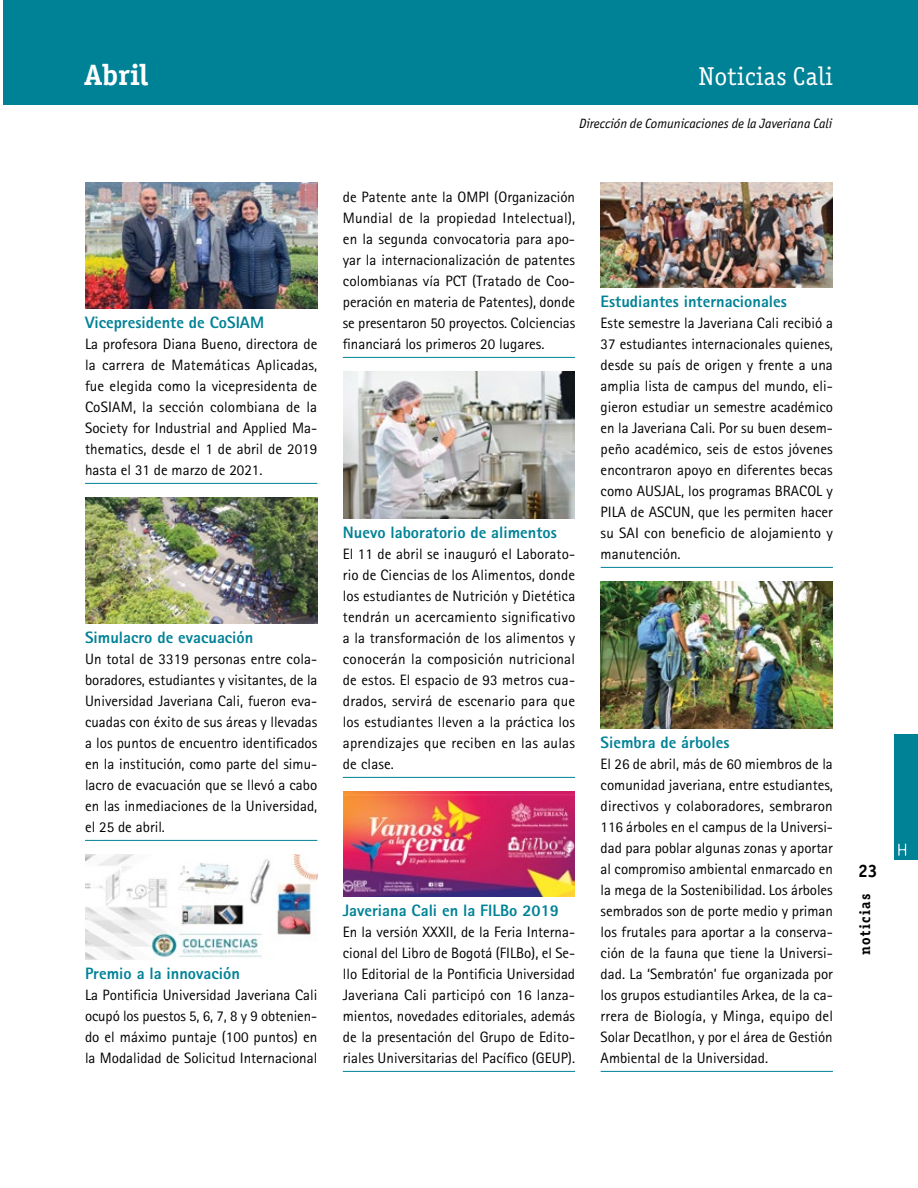
<style>
.page{position:relative;width:918px;height:1188px;background:#fff}
.page>*{position:absolute;margin:0;border:0;box-sizing:border-box;transform-origin:0 0}
.t1{font:700 29.55px "Officina Ser ITC";letter-spacing:.005em;color:#fff}
.t2{font:25.8px "Officina Ser ITC";letter-spacing:.02em;color:#fff}
.t3{font:700 18px "Officina Sans ITC";color:#000}
.t4{font:800 16.5px "AT Rotis Sans Serif";color:#008296}
.t5{font:15px/21px "AT Rotis Sans Serif";color:#000;text-align:justify}
.t6{font:700 15px "Officina Ser ITC";letter-spacing:.1em;color:#000}
.t7{font:italic 13.5px "Officina Sans ITC";color:#000}
</style>
<div class="page">
<div style="left:894px;top:734px;width:24px;height:126px;background:#008296"></div>
<svg style="left:898px;top:844px;width:8px;height:12px"></svg>
<div style="left:3px;top:0;width:915px;height:105px;background:#008296"></div>
<hr style="left:85px;top:483px;width:232px;height:1px;background:#008296">
<hr style="left:85px;top:840px;width:232px;height:1px;background:#008296">
<img style="left:85px;top:183px;width:232px;height:125px">
<img style="left:85px;top:498px;width:232px;height:125px">
<img style="left:85px;top:855px;width:232px;height:104px">
<hr style="left:343px;top:357px;width:232px;height:1px;background:#008296">
<hr style="left:343px;top:777px;width:232px;height:1px;background:#008296">
<hr style="left:343px;top:1071px;width:232px;height:1px;background:#008296">
<img style="left:343px;top:372px;width:232px;height:146px">
<img style="left:343px;top:792px;width:232px;height:104px">
<hr style="left:601px;top:567px;width:232px;height:1px;background:#008296">
<hr style="left:601px;top:1071px;width:232px;height:1px;background:#008296">
<img style="left:601px;top:183px;width:232px;height:104px">
<img style="left:601px;top:582px;width:232px;height:146px">
<h1 class="t1" style="left:85px;top:57px;width:65px">Abril</h1>
<h2 class="t2" style="left:699px;top:61px;width:135px">Noticias Cali</h2>
<p class="t7" style="left:579px;top:116px;width:255px">Dirección de Comunicaciones de la Javeriana Cali</p>
<p class="t4" style="left:85px;top:311px;width:181px">Vicepresidente de CoSIAM</p>
<p class="t5" style="left:85px;top:333px;width:234px">La profesora Diana Bueno, directora de la carrera de Matemáticas Aplicadas, fue elegida como la vicepresidenta de CoSIAM, la sección colombiana de la Society for Industrial and Applied Ma&shy;thematics, desde el 1 de abril de 2019 hasta el 31 de marzo de 2021.</p>
<p class="t4" style="left:85px;top:626px;width:170px">Simulacro de evacuación</p>
<p class="t5" style="left:85px;top:648px;width:234px">Un total de 3319 personas entre cola&shy;boradores, estudiantes y visitantes, de la Universidad Javeriana Cali, fueron eva&shy;cuadas con éxito de sus áreas y llevadas a los puntos de encuentro identificados en la institución, como parte del simu&shy;lacro de evacuación que se llevó a cabo en las inmediaciones de la Universidad, el 25 de abril.</p>
<p class="t4" style="left:85px;top:962px;width:156px">Premio a la innovación</p>
<p class="t5" style="left:85px;top:984px;width:234px">La Pontificia Universidad Javeriana Cali ocupó los puestos 5, 6, 7, 8 y 9 obtenien&shy;do el máximo puntaje (100 puntos) en la Modalidad de Solicitud Internacional</p>
<p class="t5" style="left:343px;top:186px;width:234px">de Patente ante la OMPI (Organización Mundial de la propiedad Intelectual), en la segunda convocatoria para apo&shy;yar la internacionalización de patentes colombianas vía PCT (Tratado de Coo&shy;peración en materia de Patentes), donde se presentaron 50 proyectos. Colciencias financiará los primeros 20 lugares.</p>
<p class="t4" style="left:343px;top:521px;width:216px">Nuevo laboratorio de alimentos</p>
<p class="t5" style="left:343px;top:543px;width:234px">El 11 de abril se inauguró el Laborato&shy;rio de Ciencias de los Alimentos, donde los estudiantes de Nutrición y Dietética tendrán un acercamiento significativo a la transformación de los alimentos y conocerán la composición nutricional de estos. El espacio de 93 metros cua&shy;drados, servirá de escenario para que los estudiantes lleven a la práctica los aprendizajes que reciben en las aulas de clase.</p>
<p class="t4" style="left:343px;top:899px;width:218px">Javeriana Cali en la FILBo 2019</p>
<p class="t5" style="left:343px;top:921px;width:234px">En la versión XXXII, de la Feria Interna&shy;cional del Libro de Bogotá (FILBo), el Se&shy;llo Editorial de la Pontificia Universidad Javeriana Cali participó con 16 lanza&shy;mientos, novedades editoriales, además de la presentación del Grupo de Edito&shy;riales Universitarias del Pacífico (GEUP).</p>
<p class="t4" style="left:601px;top:290px;width:188px">Estudiantes internacionales</p>
<p class="t5" style="left:601px;top:312px;width:234px">Este semestre la Javeriana Cali recibió a 37 estudiantes internacionales quienes, desde su país de origen y frente a una amplia lista de campus del mundo, eli&shy;gieron estudiar un semestre académico en la Javeriana Cali. Por su buen desem&shy;peño académico, seis de estos jóvenes encontraron apoyo en diferentes becas como AUSJAL, los programas BRACOL y PILA de ASCUN, que les permiten hacer su SAI con beneficio de alojamiento y manutención.</p>
<p class="t4" style="left:601px;top:731px;width:130px">Siembra de árboles</p>
<p class="t5" style="left:601px;top:753px;width:234px">El 26 de abril, más de 60 miembros de la comunidad javeriana, entre estudiantes, directivos y colaboradores, sembraron 116 árboles en el campus de la Universi&shy;dad para poblar algunas zonas y aportar al compromiso ambiental enmarcado en la mega de la Sostenibilidad. Los árboles sembrados son de porte medio y priman los frutales para aportar a la conserva&shy;ción de la fauna que tiene la Universi&shy;dad. La ‘Sembratón’ fue organizada por los grupos estudiantiles Arkea, de la ca&shy;rrera de Biología, y Minga, equipo del Solar Decatlhon, y por el área de Gestión Ambiental de la Universidad.</p>
<p class="t3" style="left:858px;top:859px;width:21px">23</p>
<p class="t6" style="left:856px;top:955px;width:63px;rotate:-90deg">noticias</p>
</div>
